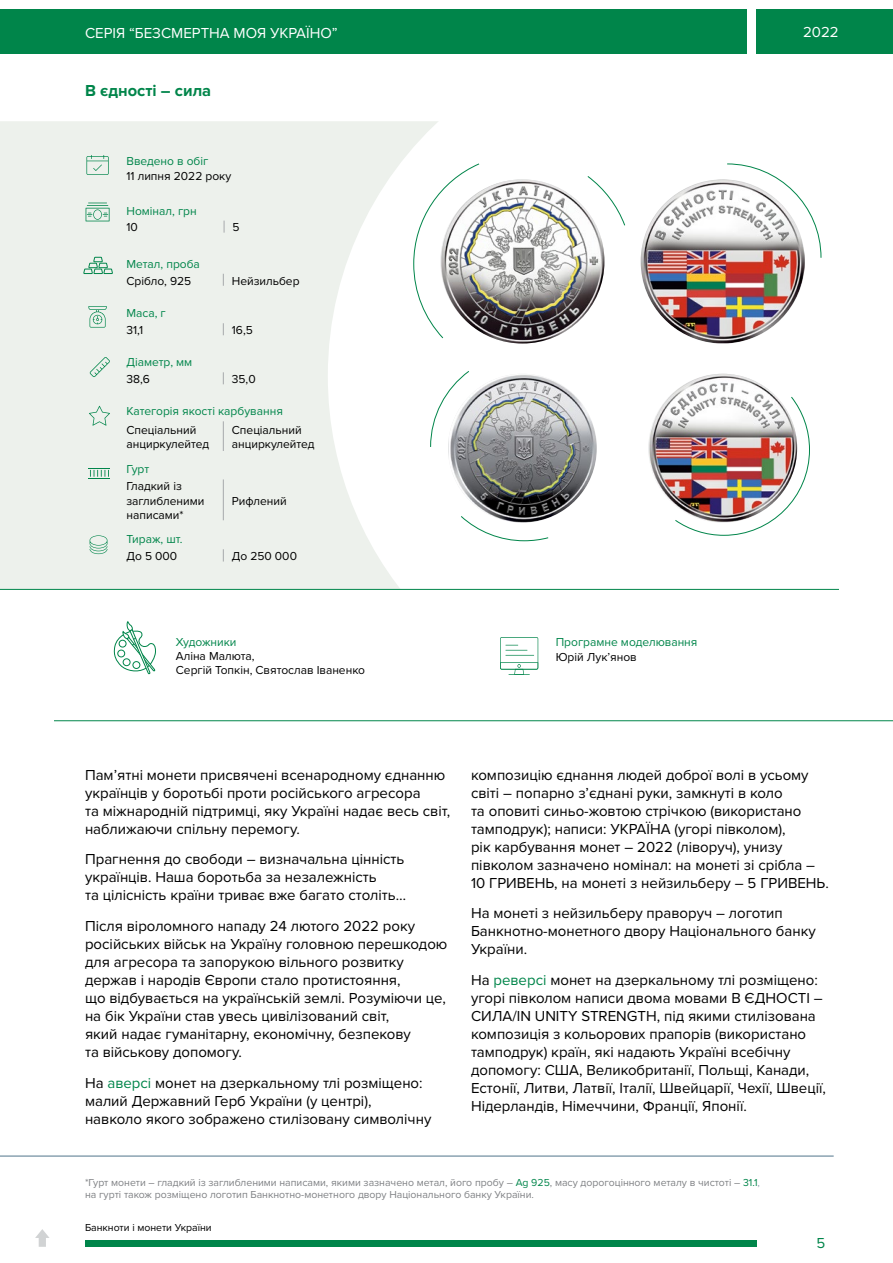
<style>
.page{position:relative;width:893px;height:1263px;background:#fff}
.page>*{position:absolute;margin:0;border:0;box-sizing:border-box;transform-origin:0 0}
.t1{font:700 16.5px "Proxima Nova";color:#00854a}
.t2{font:15px/18px "Proxima Nova";color:#000}
.t3{font:15px "Proxima Nova";color:#fff}
.t4{font:15px "Proxima Nova";color:#00854a}
.t5{font:12px/14.4px "Proxima Nova";color:#000}
.t6{font:12px "Proxima Nova";color:#00854a}
.t7{font:10.5px/12.6px "Proxima Nova";color:#808285}
.t8{font:10.5px "Proxima Nova";color:#000}
.s1{color:#00854a}
.s2{color:#8e9eaf}
</style>
<div class="page">
<div style="left:0;top:121px;width:328px;height:468px;background:#edf1ec"></div>
<svg style="left:328px;top:121px;width:565px;height:601px"></svg>
<div style="left:0;top:10px;width:747px;height:44px;background:#00854a"></div>
<div style="left:756px;top:10px;width:137px;height:44px;background:#00854a"></div>
<hr style="left:54px;top:720px;width:839px;height:1px;background:#00854a">
<hr style="left:0;top:589px;width:839px;height:1px;background:#00854a">
<div style="left:85px;top:1240px;width:671px;height:7px;background:#00854a"></div>
<svg style="left:35px;top:1229px;width:14px;height:18px"></svg>
<svg style="left:83px;top:256px;width:30px;height:18px"></svg>
<svg style="left:88px;top:306px;width:19px;height:22px"></svg>
<svg style="left:90px;top:357px;width:20px;height:20px"></svg>
<svg style="left:89px;top:406px;width:21px;height:20px"></svg>
<svg style="left:89px;top:468px;width:21px;height:11px"></svg>
<svg style="left:90px;top:535px;width:17px;height:19px"></svg>
<svg style="left:86px;top:203px;width:24px;height:18px"></svg>
<svg style="left:86px;top:155px;width:23px;height:20px"></svg>
<svg style="left:224px;top:221px;width:1px;height:12px"></svg>
<svg style="left:223px;top:274px;width:1px;height:12px"></svg>
<svg style="left:223px;top:323px;width:1px;height:12px"></svg>
<svg style="left:223px;top:372px;width:1px;height:12px"></svg>
<svg style="left:223px;top:549px;width:1px;height:12px"></svg>
<hr style="left:223px;top:421px;width:1px;height:30px;background:#a7a9ac">
<hr style="left:223px;top:479px;width:1px;height:41px;background:#a7a9ac">
<svg style="left:726px;top:163px;width:96px;height:96px"></svg>
<svg style="left:460px;top:522px;width:89px;height:19px"></svg>
<svg style="left:674px;top:396px;width:136px;height:140px"></svg>
<svg style="left:430px;top:370px;width:40px;height:78px"></svg>
<img style="left:441px;top:179px;width:163px;height:164px">
<img style="left:449px;top:374px;width:148px;height:148px">
<img style="left:641px;top:179px;width:164px;height:164px;border-radius:80px">
<img style="left:649px;top:374px;width:148px;height:148px">
<svg style="left:587px;top:175px;width:39px;height:51px"></svg>
<svg style="left:413px;top:163px;width:67px;height:176px"></svg>
<svg style="left:113px;top:621px;width:43px;height:53px"></svg>
<svg style="left:500px;top:637px;width:38px;height:38px"></svg>
<hr style="left:0;top:1156px;width:834px;height:1px;background:#51758b">
<p class="t3" style="left:85px;top:24px;width:254px">СЕРІЯ “БЕЗСМЕРТНА МОЯ УКРАЇНО”</p>
<p class="t1" style="left:85px;top:81px;width:128px">В єдності – сила</p>
<p class="t6" style="left:126px;top:154px;width:83px">Введено в обіг</p>
<p class="t5" style="left:126px;top:169px;width:106px">11 липня 2022 року</p>
<p class="t6" style="left:126px;top:203px;width:72px">Номінал, грн</p>
<p class="t5" style="left:126px;top:220px;width:13px">10</p>
<p class="t5" style="left:233px;top:220px;width:9px">5</p>
<p class="t6" style="left:126px;top:257px;width:75px">Meтал, проба</p>
<p class="t5" style="left:126px;top:274px;width:66px">Срібло, 925</p>
<p class="t5" style="left:232px;top:274px;width:69px">Нейзильбер</p>
<p class="t6" style="left:126px;top:306px;width:41px">Маса, г</p>
<p class="t5" style="left:126px;top:323px;width:18px">31,1</p>
<p class="t5" style="left:232px;top:323px;width:22px">16,5</p>
<p class="t6" style="left:126px;top:355px;width:67px">Діаметр, мм</p>
<p class="t5" style="left:126px;top:372px;width:25px">38,6</p>
<p class="t5" style="left:232px;top:372px;width:25px">35,0</p>
<p class="t6" style="left:126px;top:404px;width:158px">Категорія якості карбування</p>
<p class="t5" style="left:126px;top:423px;width:84px">Спеціальний анциркулейтед</p>
<p class="t5" style="left:232px;top:423px;width:84px">Спеціальний анциркулейтед</p>
<p class="t6" style="left:126px;top:462px;width:24px">Гурт</p>
<p class="t5" style="left:126px;top:479px;width:79px">Гладкий із заглибленими написами*</p>
<p class="t5" style="left:232px;top:494px;width:56px">Рифлений</p>
<p class="t6" style="left:126px;top:532px;width:58px">Тираж, шт.</p>
<p class="t5" style="left:126px;top:549px;width:52px">До 5 000</p>
<p class="t5" style="left:232px;top:549px;width:67px">До 250 000</p>
<p class="t6" style="left:176px;top:634px;width:62px">Художники</p>
<p class="t5" style="left:176px;top:649px;width:191px">Аліна Малюта,<br>Сергій Топкін, Святослав Іваненко</p>
<p class="t3" style="left:803px;top:23px;width:37px">2022</p>
<p class="t6" style="left:556px;top:635px;width:143px">Програмне моделювання</p>
<p class="t5" style="left:556px;top:650px;width:83px">Юрій Лук’янов</p>
<p class="t2" style="left:85px;top:766px;width:367px">Пам’ятні монети присвячені всенародному єднанню українців у боротьбі проти російського агресора<br>та міжнародній підтримці, яку Україні надає весь світ, наближаючи спільну перемогу.</p>
<p class="t2" style="left:85px;top:851px;width:322px">Прагнення до свободи – визначальна цінність українців. Наша боротьба за незалежність<br>та цілісність країни триває вже багато століть…</p>
<p class="t2" style="left:85px;top:917px;width:364px">Після віроломного нападу 24 лютого 2022 року російських військ на Україну головною перешкодою для агресора та запорукою вільного розвитку держав і народів Європи стало протистояння,<br>що відбувається на українській землі. Розуміючи це, на бік України став увесь цивілізований світ,<br>який надає гуманітарну, економічну, безпекову<br>та військову допомогу.</p>
<p class="t2" style="left:85px;top:1074px;width:348px">На <span class="s1">аверсі</span> монет на дзеркальному тлі розміщено: малий Державний Герб України (у центрі), навколо якого зображено стилізовану символічну</p>
<p class="t2" style="left:471px;top:766px;width:359px">композицію єднання людей доброї волі в усьому світі – попарно з’єднані руки, замкнуті в коло<br>та оповиті синьо-жовтою стрічкою (використано тамподрук); написи: УКРАЇНА (угорі півколом),<br>рік карбування монет – 2022 (ліворуч), унизу півколом зазначено номінал: на монеті зі срібла – 10 ГРИВЕНЬ, на монеті з нейзильберу – 5 ГРИВЕНЬ.</p>
<p class="t2" style="left:471px;top:905px;width:346px">На монеті з нейзильберу праворуч – логотип<br>Банкнотно-монетного двору Національного банку<br>України.</p>
<p class="t2" style="left:471px;top:971px;width:357px">На <span class="s1">реверсі</span> монет на дзеркальному тлі розміщено: угорі півколом написи двома мовами В ЄДНОСТІ – СИЛА/IN UNITY STRENGTH, під якими стилізована композиція з кольорових прапорів (використано тамподрук) країн, які надають Україні всебічну допомогу: США, Великобританії, Польщі, Канади, Естонії, Литви, Латвії, Італії, Швейцарії, Чехії, Швеції, Нідерландів, Німеччини, Франції, Японії.</p>
<p class="t7" style="left:85px;top:1176px;width:676px">*Гурт монети – гладкий із заглибленими написами, якими зазначено метал, його пробу – <span class="s1">Ag 925</span>, масу дорогоцінного металу в чистоті – <span class="s1">31.1</span><span class="s2">, </span>на гурті також розміщено логотип Банкнотно-монетного двору Національного банку України.</p>
<p class="t8" style="left:85px;top:1221px;width:128px">Банкноти і монети України</p>
<p class="t4" style="left:816px;top:1234px;width:10px">5</p>
</div>
